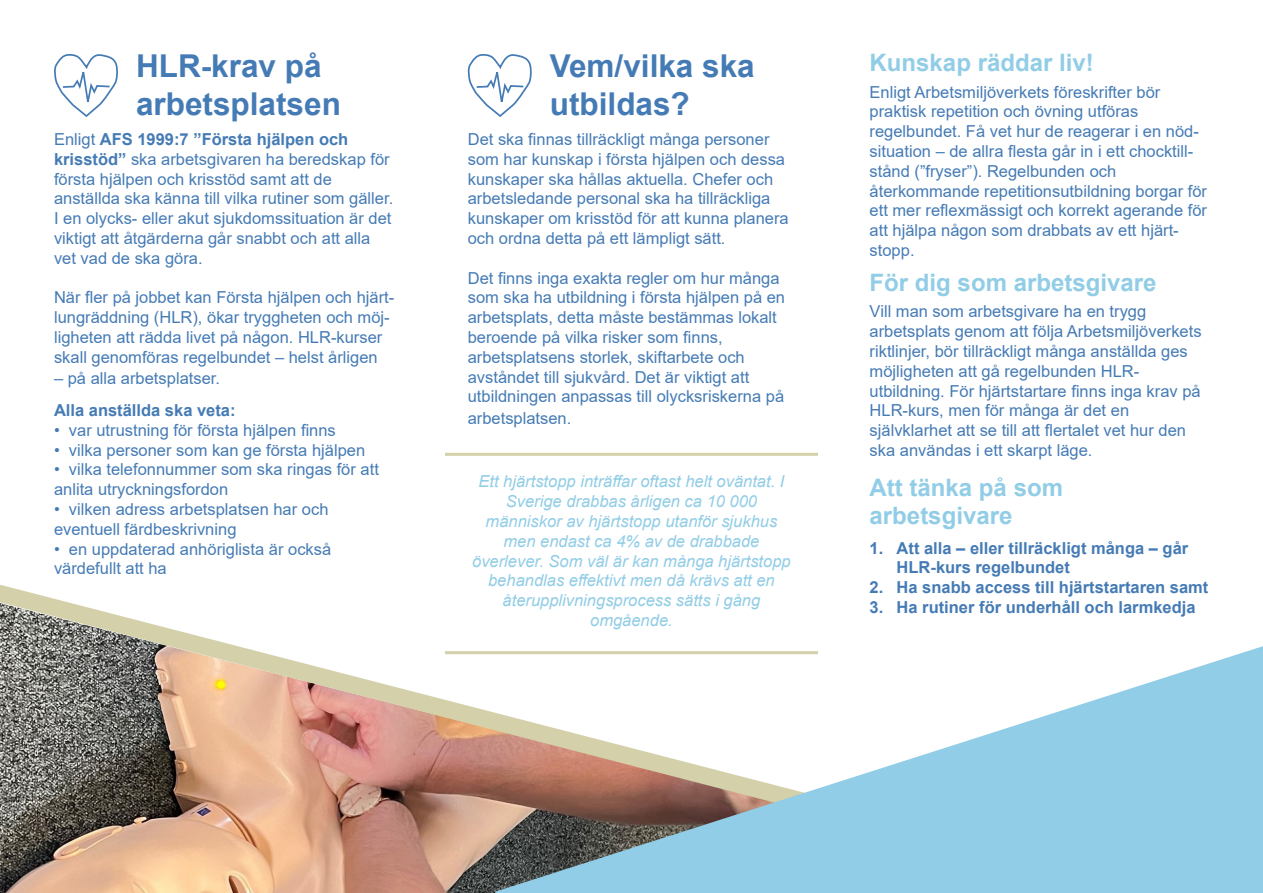
<style>
.page{position:relative;width:1263px;height:893px;background:#fff}
.page>*{position:absolute;margin:0;border:0;box-sizing:border-box;transform-origin:0 0}
.t1{font:700 31.5px "Arial";color:#457bb5}
.t2{font:700 24px "Arial";color:#91cde6}
.t3{font:16.5px/19.8px "Arial";color:#457bb5}
.t4{font:italic 16.5px/19.8px "Arial";color:#91cde6;text-align:center}
.t5{font:700 16.5px/19.8px "Arial";color:#457bb5}
.s1{font-weight:400}
.s2{font-weight:700}
</style>
<div class="page">
<svg style="left:54px;top:54px;width:64px;height:63px"></svg>
<svg style="left:467px;top:54px;width:65px;height:63px"></svg>
<hr style="left:445px;top:453px;width:373px;height:3px;background:#d3d0aa">
<img style="left:0;top:820px;width:495px;height:73px">
<img style="left:0;top:585px;width:495px;height:235px">
<svg style="left:495px;top:646px;width:768px;height:247px;fill:#91cde6"></svg>
<p class="t1" style="left:136px;top:44px;width:187px">HLR-krav på</p>
<p class="t1" style="left:136px;top:81px;width:206px">arbetsplatsen</p>
<p class="t5" style="left:54px;top:129px;width:296px"><span class="s1">Enligt</span> AFS 1999:7 ”Första hjälpen och</p>
<p class="t3" style="left:54px;top:149px;width:337px"><span class="s2">krisstöd”</span> ska arbetsgivaren ha beredskap för första hjälpen och krisstöd samt att de</p>
<p class="t3" style="left:54px;top:189px;width:341px">anställda ska känna till vilka rutiner som gäller.<br>I en olycks- eller akut sjukdomssituation är det viktigt att åtgärderna går snabbt och att alla vet vad de ska göra.</p>
<p class="t3" style="left:54px;top:288px;width:342px">När fler på jobbet kan Första hjälpen och hjärt&shy;lungräddning (HLR), ökar tryggheten och möj&shy;ligheten att rädda livet på någon. HLR-kurser skall genomföras regelbundet – helst årligen</p>
<p class="t3" style="left:54px;top:369px;width:168px">– på alla arbetsplatser.</p>
<p class="t5" style="left:54px;top:400px;width:183px">Alla anställda ska veta:</p>
<p class="t3" style="left:54px;top:420px;width:283px">• var utrustning för första hjälpen finns</p>
<p class="t3" style="left:54px;top:440px;width:313px">• vilka personer som kan ge första hjälpen</p>
<p class="t3" style="left:54px;top:460px;width:326px">• vilka telefonnummer som ska ringas för att anlita utryckningsfordon</p>
<p class="t3" style="left:54px;top:499px;width:276px">• vilken adress arbetsplatsen har och</p>
<p class="t3" style="left:54px;top:519px;width:184px">eventuell färdbeskrivning</p>
<p class="t3" style="left:54px;top:539px;width:279px">• en uppdaterad anhöriglista är också</p>
<p class="t3" style="left:54px;top:559px;width:114px">värdefullt att ha</p>
<p class="t1" style="left:550px;top:44px;width:206px">Vem/vilka ska</p>
<p class="t1" style="left:550px;top:81px;width:142px">utbildas?</p>
<p class="t3" style="left:468px;top:129px;width:322px">Det ska finnas tillräckligt många personer som har kunskap i första hjälpen och dessa kunskaper ska hållas aktuella. Chefer och arbetsledande personal ska ha tillräckliga kunskaper om krisstöd för att kunna planera och ordna detta på ett lämpligt sätt.</p>
<p class="t3" style="left:468px;top:268px;width:319px">Det finns inga exakta regler om hur många som ska ha utbildning i första hjälpen på en arbetsplats, detta måste bestämmas lokalt beroende på vilka risker som finns,</p>
<p class="t3" style="left:468px;top:347px;width:318px">arbetsplatsens storlek, skiftarbete och avståndet till sjukvård. Det är viktigt att utbildningen anpassas till olycksriskerna på</p>
<p class="t3" style="left:468px;top:408px;width:105px">arbetsplatsen.</p>
<p class="t4" style="left:478px;top:472px;width:307px">Ett hjärtstopp inträffar oftast helt oväntat. I<br>Sverige drabbas årligen ca 10 000</p>
<p class="t4" style="left:486px;top:512px;width:293px">människor av hjärtstopp utanför sjukhus men endast ca 4% av de drabbade</p>
<p class="t4" style="left:472px;top:551px;width:320px">överlever. Som väl är kan många hjärtstopp behandlas effektivt men då krävs att en</p>
<p class="t4" style="left:503px;top:591px;width:259px">återupplivningsprocess sätts i gång omgående.</p>
<p class="t2" style="left:870px;top:46px;width:226px">Kunskap räddar liv!</p>
<p class="t3" style="left:870px;top:82px;width:292px">Enligt Arbetsmiljöverkets föreskrifter bör</p>
<p class="t3" style="left:870px;top:102px;width:270px">praktisk repetition och övning utföras</p>
<p class="t3" style="left:870px;top:121px;width:331px">regelbundet. Få vet hur de reagerar i en nöd&shy;situation – de allra flesta går in i ett chocktill&shy;stånd (”fryser”). Regelbunden och</p>
<p class="t3" style="left:870px;top:181px;width:339px">återkommande repetitionsutbildning borgar för ett mer reflexmässigt och korrekt agerande för att hjälpa någon som drabbats av ett hjärt&shy;stopp.</p>
<p class="t2" style="left:870px;top:266px;width:288px">För dig som arbetsgivare</p>
<p class="t3" style="left:870px;top:302px;width:278px">Vill man som arbetsgivare ha en trygg</p>
<p class="t3" style="left:870px;top:321px;width:333px">arbetsplats genom att följa Arbetsmiljöverkets riktlinjer, bör tillräckligt många anställda ges möjligheten att gå regelbunden HLR-</p>
<p class="t3" style="left:870px;top:381px;width:333px">utbildning. För hjärtstartare finns inga krav på<br>HLR-kurs, men för många är det en</p>
<p class="t3" style="left:870px;top:420px;width:318px">självklarhet att se till att flertalet vet hur den ska användas i ett skarpt läge.</p>
<p class="t2" style="left:870px;top:470px;width:195px">Att tänka på som</p>
<p class="t2" style="left:870px;top:499px;width:144px">arbetsgivare</p>
<p class="t5" style="left:897px;top:538px;width:293px;text-indent:-27px">1. Att alla – eller tillräckligt många – går<br>HLR-kurs regelbundet</p>
<p class="t5" style="left:870px;top:578px;width:340px">2. Ha snabb access till hjärtstartaren samt</p>
<p class="t5" style="left:870px;top:597px;width:327px">3. Ha rutiner för underhåll och larmkedja</p>
</div>
